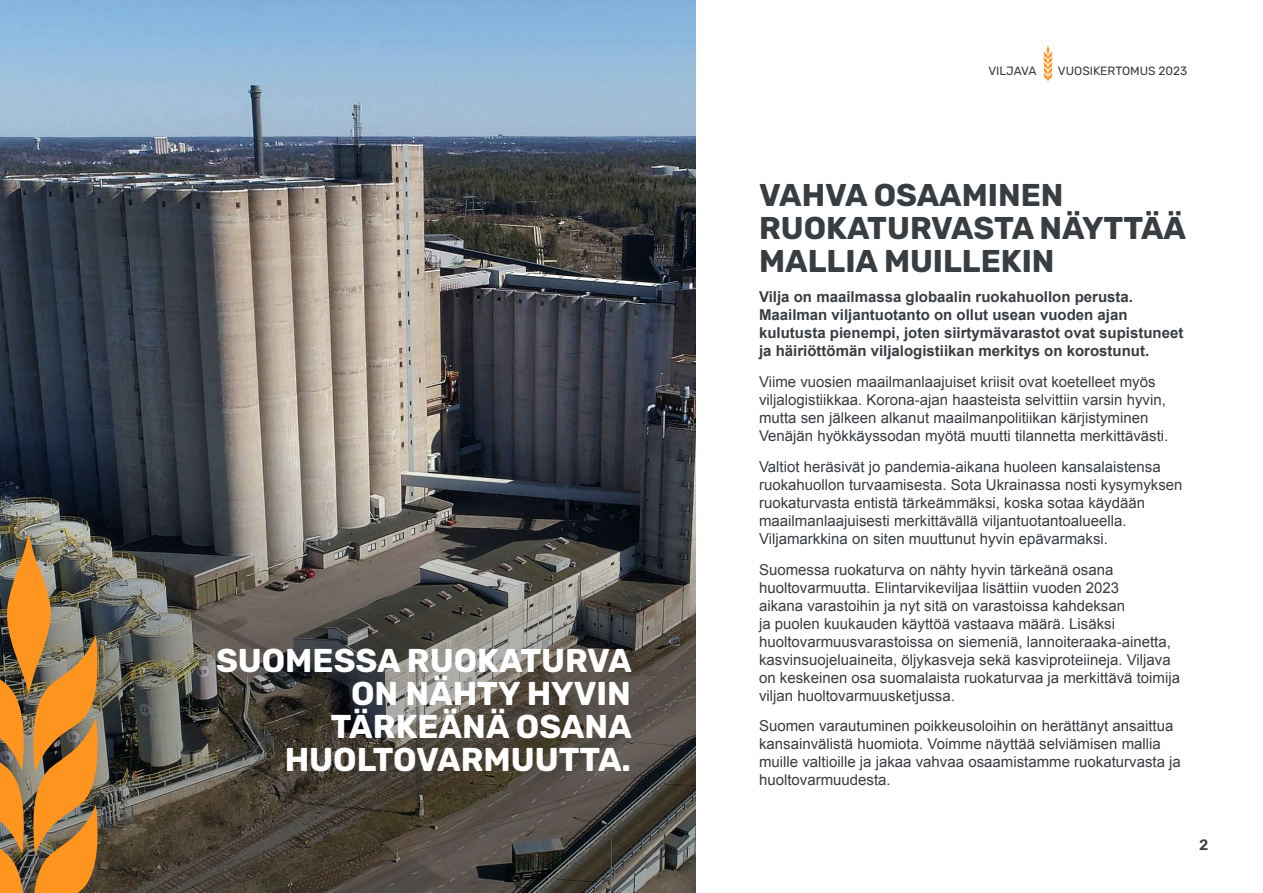
<style>
.page{position:relative;width:1263px;height:893px;background:#fff}
.page>*{position:absolute;margin:0;border:0;box-sizing:border-box;transform-origin:0 0}
.t1{font:700 33px/33px "Rubik";color:#fff;text-align:right}
.t2{font:700 31.5px/33px "Rubik";color:#383d42}
.t3{font:15px/18px "Arial";color:#383d42}
.t4{font:700 15px/18px "Arial";color:#383d42}
.t5{font:500 15px "Rubik";color:#383d42}
.t6{font:12px "Rubik";color:#383d42}
</style>
<div class="page">
<svg style="left:1043px;top:45px;width:9px;height:36px"></svg>
<img style="left:0;top:0;width:695px;height:392px">
<svg style="left:0;top:392px;width:695px;height:501px;background:#53514e"></svg>
<img style="left:0;top:532px;width:101px;height:361px">
<h1 class="t1" style="left:216px;top:645px;width:417px">SUOMESSA RUOKATURVA<br>ON NÄHTY HYVIN<br>TÄRKEÄNÄ OSANA<br>HUOLTOVARMUUTTA.</h1>
<p class="t6" style="left:988px;top:64px;width:50px">VILJAVA</p>
<p class="t6" style="left:1058px;top:64px;width:131px">VUOSIKERTOMUS 2023</p>
<h2 class="t2" style="left:759px;top:179px;width:429px">VAHVA OSAAMINEN<br>RUOKATURVASTA NÄYTTÄÄ<br>MALLIA MUILLEKIN</h2>
<p class="t4" style="left:759px;top:289px;width:426px">Vilja on maailmassa globaalin ruokahuollon perusta.<br>Maailman viljantuotanto on ollut usean vuoden ajan kulutusta pienempi, joten siirtymävarastot ovat supistuneet ja häiriöttömän viljalogistiikan merkitys on korostunut.</p>
<p class="t3" style="left:759px;top:373px;width:411px">Viime vuosien maailmanlaajuiset kriisit ovat koetelleet myös viljalogistiikkaa. Korona-ajan haasteista selvittiin varsin hyvin, mutta sen jälkeen alkanut maailmanpolitiikan kärjistyminen Venäjän hyökkäyssodan myötä muutti tilannetta merkittävästi.</p>
<p class="t3" style="left:759px;top:458px;width:425px">Valtiot heräsivät jo pandemia-aikana huoleen kansalaistensa ruokahuollon turvaamisesta. Sota Ukrainassa nosti kysymyksen ruokaturvasta entistä tärkeämmäksi, koska sotaa käydään maailmanlaajuisesti merkittävällä viljantuotantoalueella.<br>Viljamarkkina on siten muuttunut hyvin epävarmaksi.</p>
<p class="t3" style="left:759px;top:560px;width:422px">Suomessa ruokaturva on nähty hyvin tärkeänä osana huoltovarmuutta. Elintarvikeviljaa lisättiin vuoden 2023<br>aikana varastoihin ja nyt sitä on varastoissa kahdeksan<br>ja puolen kuukauden käyttöä vastaava määrä. Lisäksi huoltovarmuusvarastoissa on siemeniä, lannoiteraaka-ainetta, kasvinsuojeluaineita, öljykasveja sekä kasviproteiineja. Viljava on keskeinen osa suomalaista ruokaturvaa ja merkittävä toimija viljan huoltovarmuusketjussa.</p>
<p class="t3" style="left:759px;top:717px;width:423px">Suomen varautuminen poikkeusoloihin on herättänyt ansaittua kansainvälistä huomiota. Voimme näyttää selviämisen mallia muille valtioille ja jakaa vahvaa osaamistamme ruokaturvasta ja huoltovarmuudesta.</p>
<p class="t5" style="left:1199px;top:837px;width:11px">2</p>
</div>
